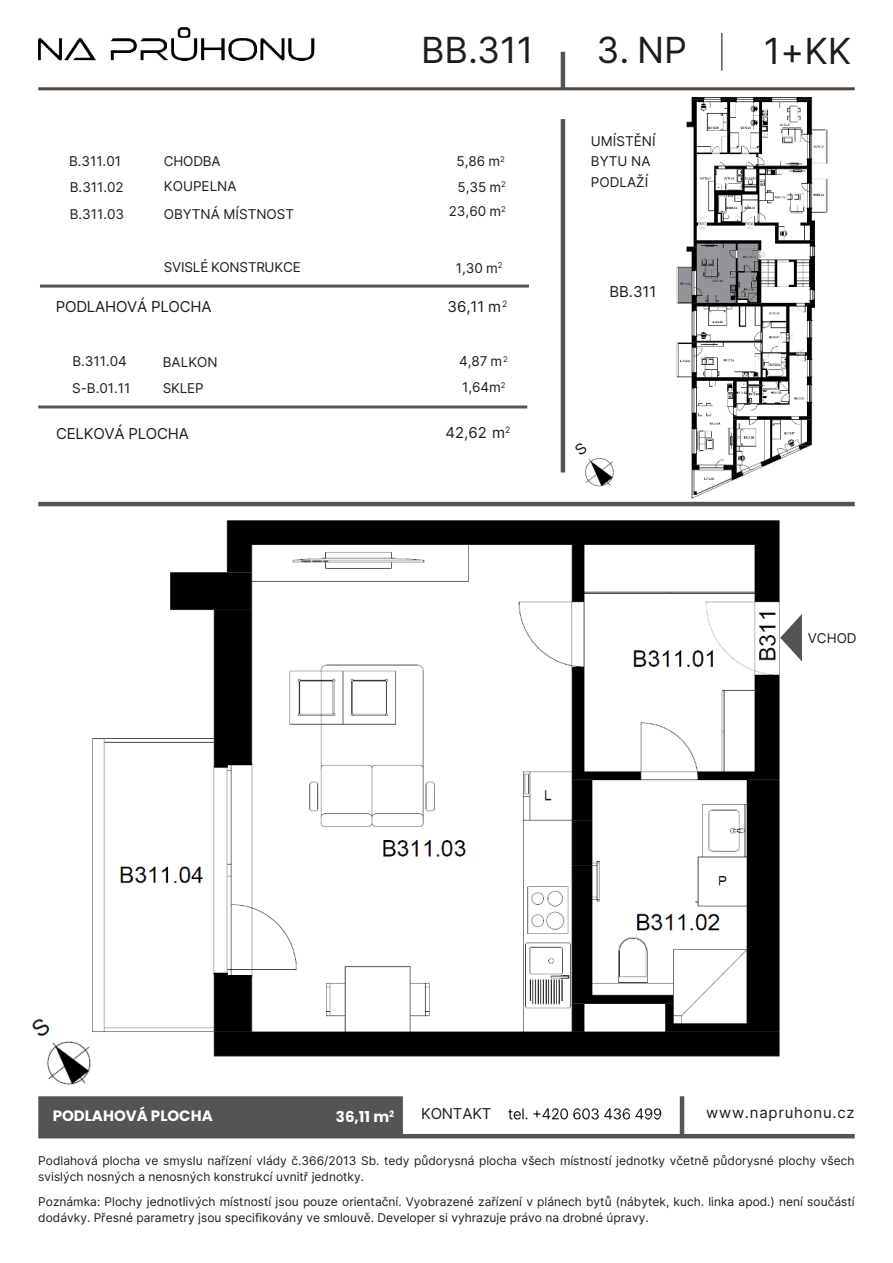
<style>
.page{position:relative;width:893px;height:1263px;background:#fff}
.page>*{position:absolute;margin:0;border:0;box-sizing:border-box;transform-origin:0 0}
.t1{font:36px "Inter";color:#1d1d1b}
.t2{font:15px "Inter";letter-spacing:-.01em;color:#1d1d1b}
.t3{font:700 15px "Poppins";color:#fff}
.t4{font:15px "Inter";letter-spacing:.05em;color:#1d1d1b}
.t5{font:13.5px/20.7px "Inter";color:#1d1d1b}
.t6{font:12px/16.5px "Inter";color:#1d1d1b}
</style>
<div class="page">
<img style="left:90px;top:520px;width:689px;height:538px">
<hr style="left:561px;top:119px;width:4px;height:353px;background:#545454">
<div style="left:38px;top:1096px;width:365px;height:38px;background:#545454"></div>
<img style="left:38px;top:28px;width:277px;height:33px">
<hr style="left:38px;top:502px;width:817px;height:4px;background:#545454">
<hr style="left:38px;top:87px;width:817px;height:3px;background:#53453a">
<hr style="left:38px;top:1134px;width:817px;height:4px;background:#545454">
<svg style="left:508px;top:1108px;width:154px;height:12px"></svg>
<hr style="left:680px;top:1096px;width:4px;height:38px;background:#545454">
<svg style="left:40px;top:284px;width:489px;height:1px"></svg>
<hr style="left:40px;top:285px;width:489px;height:3px;background:#545454">
<hr style="left:38px;top:405px;width:489px;height:3px;background:#545454">
<hr style="left:561px;top:52px;width:4px;height:37px;background:#545454">
<hr style="left:721px;top:33px;width:2px;height:38px;background:#545454">
<svg style="left:780px;top:614px;width:22px;height:47px"></svg>
<img style="left:676px;top:97px;width:151px;height:402px">
<img style="left:575px;top:443px;width:39px;height:44px">
<img style="left:32px;top:1019px;width:58px;height:66px">
<h1 class="t1" style="left:421px;top:28px;width:114px">BB.311</h1>
<h1 class="t1" style="left:764px;top:25px;width:89px">1+KK</h1>
<h1 class="t1" style="left:597px;top:24px;width:92px">3. NP</h1>
<p class="t5" style="left:69px;top:151px;width:54px">B.311.01</p>
<p class="t5" style="left:164px;top:151px;width:58px">CHODBA</p>
<p class="t5" style="left:456px;top:151px;width:50px">5,86 m<sup>2</sup></p>
<p class="t5" style="left:70px;top:176px;width:55px">B.311.02</p>
<p class="t5" style="left:164px;top:176px;width:74px">KOUPELNA</p>
<p class="t5" style="left:458px;top:176px;width:50px">5,35 m<sup>2</sup></p>
<p class="t5" style="left:70px;top:204px;width:56px">B.311.03</p>
<p class="t5" style="left:164px;top:204px;width:132px">OBYTNÁ MÍSTNOST</p>
<p class="t5" style="left:449px;top:201px;width:59px">23,60 m<sup>2</sup></p>
<p class="t5" style="left:164px;top:257px;width:138px">SVISLÉ KONSTRUKCE</p>
<p class="t5" style="left:456px;top:257px;width:48px">1,30 m<sup>2</sup></p>
<p class="t2" style="left:56px;top:298px;width:157px">PODLAHOVÁ PLOCHA</p>
<p class="t2" style="left:447px;top:296px;width:61px">36,11 m<sup>2</sup></p>
<p class="t5" style="left:459px;top:351px;width:50px">4,87 m<sup>2</sup></p>
<p class="t5" style="left:72px;top:351px;width:56px">B.311.04</p>
<p class="t5" style="left:163px;top:351px;width:56px">BALKON</p>
<p class="t5" style="left:72px;top:377px;width:60px">S-B.01.11</p>
<p class="t5" style="left:163px;top:377px;width:42px">SKLEP</p>
<p class="t5" style="left:462px;top:377px;width:45px">1,64m<sup>2</sup></p>
<p class="t2" style="left:56px;top:424px;width:134px">CELKOVÁ PLOCHA</p>
<p class="t2" style="left:445px;top:421px;width:67px">42,62 m<sup>2</sup></p>
<p class="t5" style="left:591px;top:130px;width:66px">UMÍSTĚNÍ<br>BYTU NA<br>PODLAŽÍ</p>
<p class="t2" style="left:609px;top:282px;width:49px">BB.311</p>
<p class="t5" style="left:808px;top:627px;width:50px">VCHOD</p>
<p class="t3" style="left:53px;top:1107px;width:161px">PODLAHOVÁ PLOCHA</p>
<p class="t3" style="left:336px;top:1108px;width:60px">36,11 m<sup>2</sup></p>
<p class="t2" style="left:421px;top:1105px;width:72px">KONTAKT</p>
<p class="t4" style="left:706px;top:1104px;width:150px">www.napruhonu.cz</p>
<p class="t6" style="left:38px;top:1152px;width:818px">Podlahová plocha ve smyslu nařízení vlády č.366/2013 Sb. tedy půdorysná plocha všech místností jednotky včetně půdorysné plochy všech svislých nosných a nenosných konstrukcí uvnitř jednotky.</p>
<p class="t6" style="left:38px;top:1193px;width:818px">Poznámka: Plochy jednotlivých místností jsou pouze orientační. Vyobrazené zařízení v plánech bytů (nábytek, kuch. linka apod.) není součástí dodávky. Přesné parametry jsou specifikovány ve smlouvě. Developer si vyhrazuje právo na drobné úpravy.</p>
</div>
